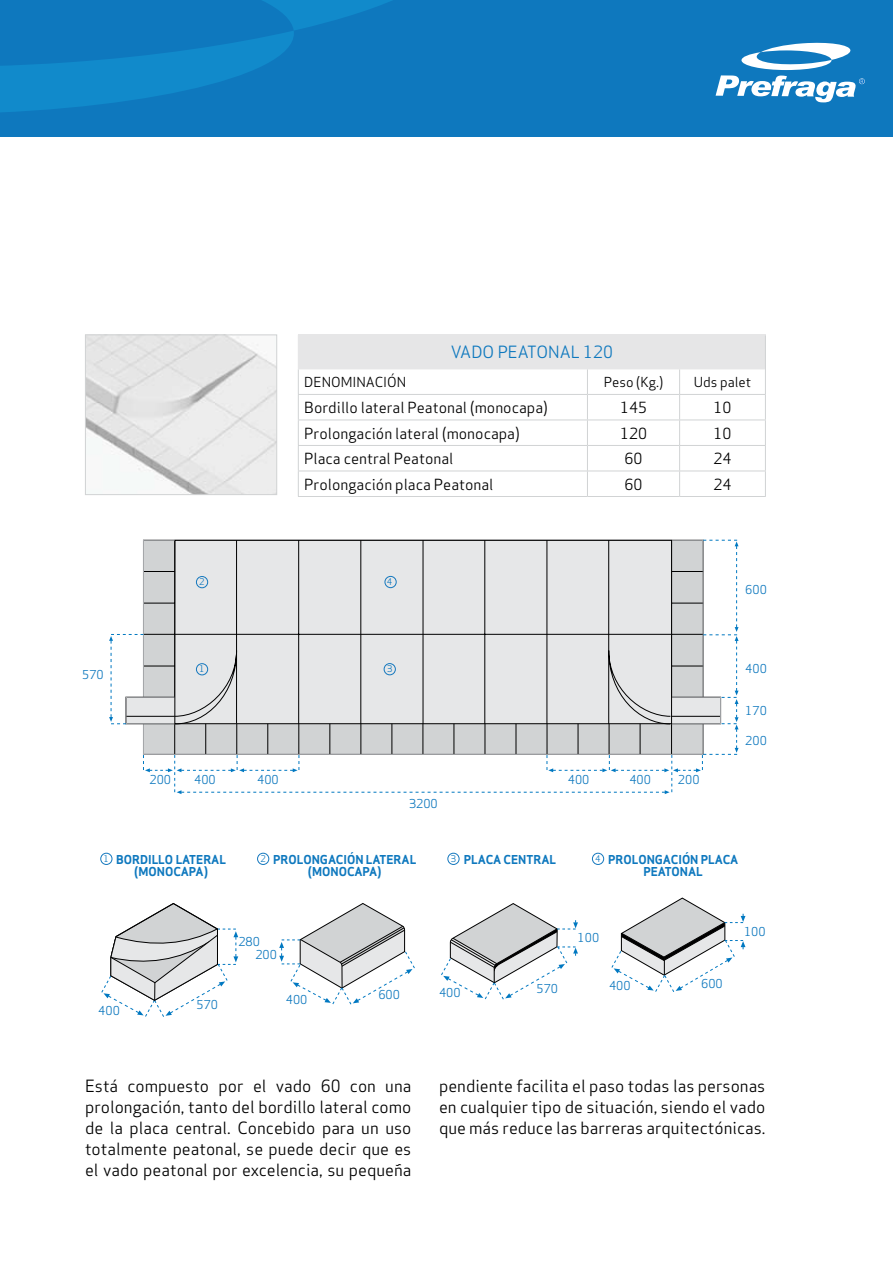
<style>
.page{position:relative;width:893px;height:1263px;background:#fff}
.page>*{position:absolute;margin:0;border:0;box-sizing:border-box;transform-origin:0 0}
.t1{font:16.5px/21px "Apex Sans T Book";color:#000;text-align:justify}
.t2{font:16.5px "Apex Sans T Book";color:#0e78be}
.t3{font:15px "Apex Sans T Book";color:#000}
.t4{font:13.5px "Apex Sans T Book";color:#000}
.t5{font:12px/12px "Apex Sans T Bold";color:#0e78be;text-align:center}
.t6{font:12px "Apex Sans T Book";color:#0e78be}
.t7{font:9px "Apex Sans T Book";color:#0e78be}
</style>
<div class="page">
<div style="left:0;top:0;width:893px;height:137px;background:#0e78be"></div>
<svg style="left:0;top:0;width:392px;height:112px"></svg>
<svg style="left:716px;top:42px;width:149px;height:60px"></svg>
<div style="left:298px;top:335px;width:467px;height:34px;background:#e6e6e7"></div>
<svg style="left:299px;top:419px;width:466px;height:52px"></svg>
<hr style="left:765px;top:335px;width:1px;height:34px;background:#d1d3d4">
<hr style="left:298px;top:394px;width:289px;height:1px;background:#d1d3d4">
<hr style="left:587px;top:394px;width:93px;height:1px;background:#d1d3d4">
<hr style="left:680px;top:394px;width:86px;height:1px;background:#d1d3d4">
<hr style="left:298px;top:420px;width:289px;height:1px;background:#d1d3d4">
<hr style="left:587px;top:420px;width:93px;height:1px;background:#d1d3d4">
<hr style="left:680px;top:420px;width:86px;height:1px;background:#d1d3d4">
<hr style="left:298px;top:445px;width:289px;height:1px;background:#d1d3d4">
<hr style="left:587px;top:445px;width:93px;height:1px;background:#d1d3d4">
<hr style="left:680px;top:445px;width:86px;height:1px;background:#d1d3d4">
<hr style="left:298px;top:471px;width:289px;height:1px;background:#d1d3d4">
<svg style="left:298px;top:370px;width:1px;height:126px"></svg>
<hr style="left:587px;top:471px;width:93px;height:1px;background:#d1d3d4">
<svg style="left:587px;top:370px;width:1px;height:126px"></svg>
<hr style="left:680px;top:471px;width:86px;height:1px;background:#d1d3d4">
<svg style="left:679px;top:370px;width:1px;height:126px"></svg>
<svg style="left:765px;top:369px;width:1px;height:127px"></svg>
<hr style="left:298px;top:496px;width:289px;height:1px;background:#d1d3d4">
<hr style="left:587px;top:496px;width:93px;height:1px;background:#d1d3d4">
<hr style="left:680px;top:496px;width:86px;height:1px;background:#d1d3d4">
<hr style="left:298px;top:334px;width:289px;height:1px;background:#e6e6e7">
<hr style="left:587px;top:334px;width:93px;height:1px;background:#e6e6e7">
<hr style="left:680px;top:334px;width:86px;height:1px;background:#e6e6e7">
<hr style="left:298px;top:369px;width:289px;height:1px;background:#e6e6e7">
<hr style="left:587px;top:369px;width:93px;height:1px;background:#e6e6e7">
<hr style="left:680px;top:369px;width:85px;height:1px;background:#e6e6e7">
<svg style="left:109px;top:540px;width:629px;height:254px"></svg>
<svg style="left:279px;top:903px;width:136px;height:101px"></svg>
<svg style="left:441px;top:903px;width:137px;height:96px"></svg>
<svg style="left:611px;top:897px;width:134px;height:95px"></svg>
<svg style="left:101px;top:903px;width:137px;height:114px"></svg>
<img style="left:87px;top:336px;width:188px;height:157px">
<div style="left:85px;top:334px;width:192px;height:161px;border:1px solid #d1d3d4"></div>
<div style="left:101px;top:853px;width:11px;height:12px;border:1px solid #1578be;border-radius:50%"></div>
<div style="left:257px;top:853px;width:12px;height:12px;border:1px solid #1578be;border-radius:50%"></div>
<div style="left:448px;top:853px;width:11px;height:12px;border:1px solid #1578be;border-radius:50%"></div>
<div style="left:592px;top:853px;width:12px;height:12px;border:1px solid #1578be;border-radius:50%"></div>
<div style="left:196px;top:663px;width:12px;height:12px;border:1px solid #1578be;border-radius:50%"></div>
<div style="left:196px;top:576px;width:12px;height:12px;border:1px solid #1578be;border-radius:50%"></div>
<div style="left:385px;top:576px;width:11px;height:12px;border:1px solid #1578be;border-radius:50%"></div>
<div style="left:384px;top:663px;width:12px;height:12px;border:1px solid #1578be;border-radius:50%"></div>
<p class="t2" style="left:451px;top:342px;width:164px">VADO PEATONAL 120</p>
<p class="t4" style="left:304px;top:373px;width:103px">DENOMINACIÓN</p>
<p class="t4" style="left:604px;top:373px;width:61px">Peso (Kg.)</p>
<p class="t4" style="left:694px;top:373px;width:59px">Uds palet</p>
<p class="t3" style="left:304px;top:398px;width:245px">Bordillo lateral Peatonal (monocapa)</p>
<p class="t3" style="left:620px;top:398px;width:28px">145</p>
<p class="t3" style="left:713px;top:398px;width:19px">10</p>
<p class="t3" style="left:304px;top:423px;width:217px">Prolongación lateral (monocapa)</p>
<p class="t3" style="left:620px;top:423px;width:28px">120</p>
<p class="t3" style="left:713px;top:423px;width:19px">10</p>
<p class="t3" style="left:304px;top:449px;width:151px">Placa central Peatonal</p>
<p class="t3" style="left:624px;top:449px;width:19px">60</p>
<p class="t3" style="left:713px;top:449px;width:19px">24</p>
<p class="t3" style="left:304px;top:474px;width:191px">Prolongación placa Peatonal</p>
<p class="t3" style="left:624px;top:474px;width:19px">60</p>
<p class="t3" style="left:713px;top:474px;width:19px">24</p>
<p class="t6" style="left:82px;top:666px;width:23px">570</p>
<p class="t7" style="left:199px;top:576px;width:7px">2</p>
<p class="t7" style="left:387px;top:576px;width:7px">4</p>
<p class="t7" style="left:199px;top:663px;width:7px">1</p>
<p class="t7" style="left:387px;top:663px;width:7px">3</p>
<p class="t6" style="left:149px;top:772px;width:23px">200</p>
<p class="t6" style="left:194px;top:772px;width:23px">400</p>
<p class="t6" style="left:257px;top:772px;width:23px">400</p>
<p class="t6" style="left:568px;top:772px;width:23px">400</p>
<p class="t6" style="left:629px;top:772px;width:23px">400</p>
<p class="t6" style="left:678px;top:772px;width:23px">200</p>
<p class="t6" style="left:409px;top:796px;width:30px">3200</p>
<p class="t6" style="left:745px;top:582px;width:23px">600</p>
<p class="t6" style="left:745px;top:660px;width:23px">400</p>
<p class="t6" style="left:745px;top:703px;width:23px">170</p>
<p class="t6" style="left:745px;top:733px;width:23px">200</p>
<p class="t5" style="left:116px;top:853px;width:111px">BORDILLO LATERAL (MONOCAPA)</p>
<p class="t5" style="left:273px;top:853px;width:145px">PROLONGACIÓN LATERAL</p>
<p class="t5" style="left:464px;top:853px;width:94px">PLACA CENTRAL</p>
<p class="t7" style="left:104px;top:853px;width:7px">1</p>
<p class="t7" style="left:260px;top:853px;width:7px">2</p>
<p class="t7" style="left:451px;top:853px;width:7px">3</p>
<p class="t7" style="left:595px;top:853px;width:7px">4</p>
<p class="t5" style="left:308px;top:865px;width:75px">(MONOCAPA)</p>
<p class="t5" style="left:608px;top:853px;width:132px">PROLONGACIÓN PLACA<br>PEATONAL</p>
<p class="t6" style="left:238px;top:934px;width:23px">280</p>
<p class="t6" style="left:255px;top:947px;width:23px">200</p>
<p class="t6" style="left:578px;top:930px;width:23px">100</p>
<p class="t6" style="left:744px;top:924px;width:23px">100</p>
<p class="t6" style="left:98px;top:1002px;width:23px">400</p>
<p class="t6" style="left:196px;top:996px;width:23px">570</p>
<p class="t6" style="left:286px;top:991px;width:23px">400</p>
<p class="t6" style="left:378px;top:987px;width:23px">600</p>
<p class="t6" style="left:439px;top:985px;width:23px">400</p>
<p class="t6" style="left:536px;top:981px;width:23px">570</p>
<p class="t6" style="left:609px;top:978px;width:23px">400</p>
<p class="t6" style="left:701px;top:976px;width:23px">600</p>
<p class="t1" style="left:85px;top:1075px;width:328px">Está compuesto por el vado 60 con una prolongación, tanto del bordillo lateral como de la placa central. Concebido para un uso totalmente peatonal, se puede decir que es el vado peatonal por excelencia, su pequeña</p>
<p class="t1" style="left:439px;top:1076px;width:328px">pendiente facilita el paso todas las personas en cualquier tipo de situación, siendo el vado que más reduce las barreras arquitectónicas.</p>
</div>
